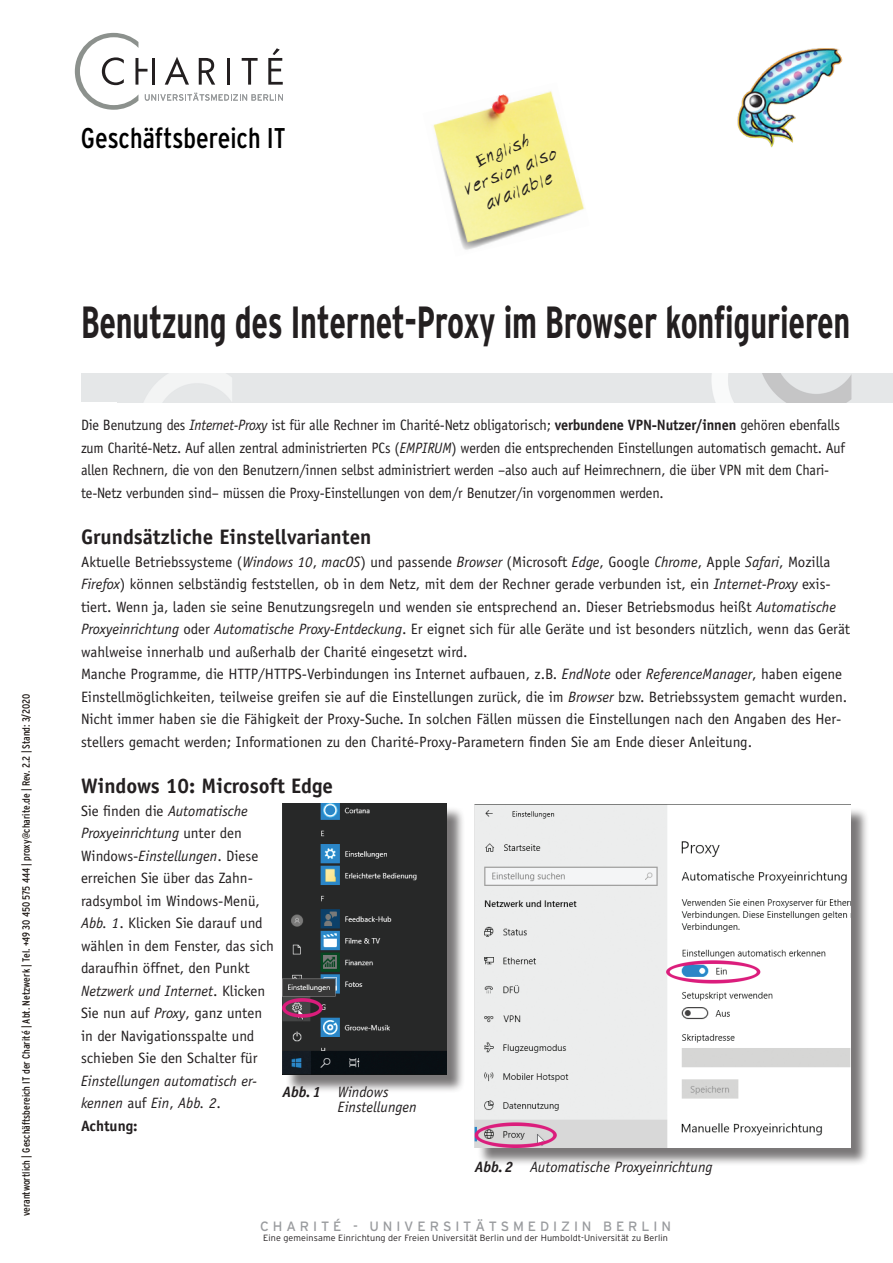
<style>
.page{position:relative;width:893px;height:1263px;background:#fff}
.page>*{position:absolute;margin:0;border:0;box-sizing:border-box;transform-origin:0 0}
.t1{font:700 condensed 45px "Interstate Plus";letter-spacing:-.005em;color:#231f20;scale:.81 1}
.t2{font:condensed 28.5px "Interstate Plus";color:#000}
.t3{font:700 21px "Officina Sans";color:#231f20}
.t4{font:18px/21.6px "Handwrite Marker";color:#231f20;text-align:center}
.t5{font:15px/22.5px "Officina Sans";color:#231f20}
.t6{font:15px/22.5px "Officina Sans";color:#231f20;scale:.95 1}
.t7{font:italic 15px/22.5px "Officina Sans";color:#231f20}
.t8{font:13.5px "Interstate Plus";letter-spacing:.29em;color:#999b9e}
.t9{font:condensed 10.5px "Interstate Plus";color:#1c1612}
.t10{font:300 9px "Interstate Plus";letter-spacing:.01em;color:#231f20}
.s1{font-style:italic}
.s2{font-weight:700}
.s3{font-style:normal}
.s4{font-weight:700;font-style:normal}
</style>
<div class="page">
<div style="left:81px;top:374px;width:789px;height:28px;background:#e5e7e8"></div>
<img style="left:144px;top:374px;width:708px;height:28px">
<div style="left:862px;top:373px;width:31px;height:30px;background:#e5e7e8"></div>
<svg style="left:75px;top:33px;width:208px;height:77px"></svg>
<img style="left:737px;top:48px;width:106px;height:100px">
<img style="left:433px;top:91px;width:152px;height:159px">
<div style="left:285px;top:806px;width:180px;height:287px;background:#231f20;opacity:.6"></div>
<img style="left:282px;top:804px;width:165px;height:270px">
<div style="left:477px;top:807px;width:392px;height:359px;background:#231f20;opacity:.6"></div>
<img style="left:475px;top:805px;width:375px;height:343px">
<p class="t9" style="left:20px;top:1216px;width:524px;rotate:-90deg">verantwortlich | Geschäftsbereich IT der Charité | Abt. Netzwerk | Tel. +49 30 450 575 444 | proxy@charite.de | Rev. 2.2 | Stand: 3/2020</p>
<h2 class="t2" style="left:81px;top:122px;width:207px">Geschäftsbereich IT</h2>
<p class="t4" style="left:453px;top:160px;width:101px;rotate:-22deg">English version also available</p>
<h1 class="t1" style="left:81px;top:297px;width:951px">Benutzung des Internet-Proxy im Browser konfigurieren</h1>
<p class="t6" style="left:81px;top:414px;width:806px">Die Benutzung des <span class="s1">Internet-Proxy</span> ist für alle Rechner im Charité-Netz obligatorisch; <span class="s2">verbundene VPN-Nutzer/innen</span> gehören ebenfalls zum Charité-Netz. Auf allen zentral administrierten PCs (<span class="s1">EMPIRUM</span>) werden die entsprechenden Einstellungen automatisch gemacht. Auf allen Rechnern, die von den Benutzern/innen selbst administriert werden –also auch auf Heimrechnern, die über VPN mit dem Chari&shy;te-Netz verbunden sind– müssen die Proxy-Einstellungen von dem/r Benutzer/in vorgenommen werden.</p>
<h3 class="t3" style="left:81px;top:524px;width:292px">Grundsätzliche Einstellvarianten</h3>
<p class="t5" style="left:81px;top:551px;width:771px">Aktuelle Betriebssysteme (<span class="s1">Windows 10</span>, <span class="s1">macOS</span>) und passende <span class="s1">Browser</span> (Microsoft <span class="s1">Edge</span>, Google <span class="s1">Chrome</span>, Apple <span class="s1">Safari</span>, Mozilla <span class="s1">Firefox</span>) können selbständig feststellen, ob in dem Netz, mit dem der Rechner gerade verbunden ist, ein <span class="s1">Internet-Proxy</span> exis&shy;tiert. Wenn ja, laden sie seine Benutzungsregeln und wenden sie entsprechend an. Dieser Betriebsmodus heißt <span class="s1">Automatische Proxyeinrichtung</span> oder <span class="s1">Automatische Proxy-Entdeckung</span>. Er eignet sich für alle Geräte und ist besonders nützlich, wenn das Gerät wahlweise innerhalb und außerhalb der Charité eingesetzt wird.<br>Manche Programme, die HTTP/HTTPS-Verbindungen ins Internet aufbauen, z.B. <span class="s1">EndNote</span> oder <span class="s1">ReferenceManager</span>, haben eigene Einstellmöglichkeiten, teilweise greifen sie auf die Einstellungen zurück, die im <span class="s1">Browser</span> bzw. Betriebssystem gemacht wurden.<br>Nicht immer haben sie die Fähigkeit der Proxy-Suche. In solchen Fällen müssen die Einstellungen nach den Angaben des Her&shy;stellers gemacht werden; Informationen zu den Charité-Proxy-Parametern finden Sie am Ende dieser Anleitung.</p>
<h3 class="t3" style="left:81px;top:773px;width:254px">Windows 10: Microsoft Edge</h3>
<p class="t5" style="left:81px;top:800px;width:194px">Sie finden die <span class="s1">Automatische<br>Proxyeinrichtung</span> unter den<br>Windows-<span class="s1">Einstellungen</span>. Diese erreichen Sie über das Zahn&shy;radsymbol im Windows-Menü,<br><span class="s1">Abb. 1</span>. Klicken Sie darauf und wählen in dem Fenster, das sich daraufhin öffnet, den Punkt<br><span class="s1">Netzwerk und Internet</span>. Klicken<br>Sie nun auf <span class="s1">Proxy</span>, ganz unten in der Navigationsspalte und schieben Sie den Schalter für</p>
<p class="t7" style="left:81px;top:1070px;width:178px">Einstellungen automatisch er&shy;kennen <span class="s3">auf</span> Ein<span class="s3">,</span> Abb. 2<span class="s3">.<br></span><span class="s4">Achtung:</span></p>
<p class="t7" style="left:338px;top:1085px;width:80px;line-height:15px;text-indent:-55px"><span class="s2">Abb.1</span> Windows<br>Einstellungen</p>
<p class="t7" style="left:475px;top:1156px;width:239px"><span class="s2">Abb.2</span> Automatische Proxyeinrichtung</p>
<p class="t8" style="left:260px;top:1219px;width:412px">CHARITÉ - UNIVERSITÄTSMEDIZIN BERLIN</p>
<p class="t10" style="left:263px;top:1233px;width:406px">Eine gemeinsame Einrichtung der Freien Universität Berlin und der Humboldt-Universität zu Berlin</p>
</div>
